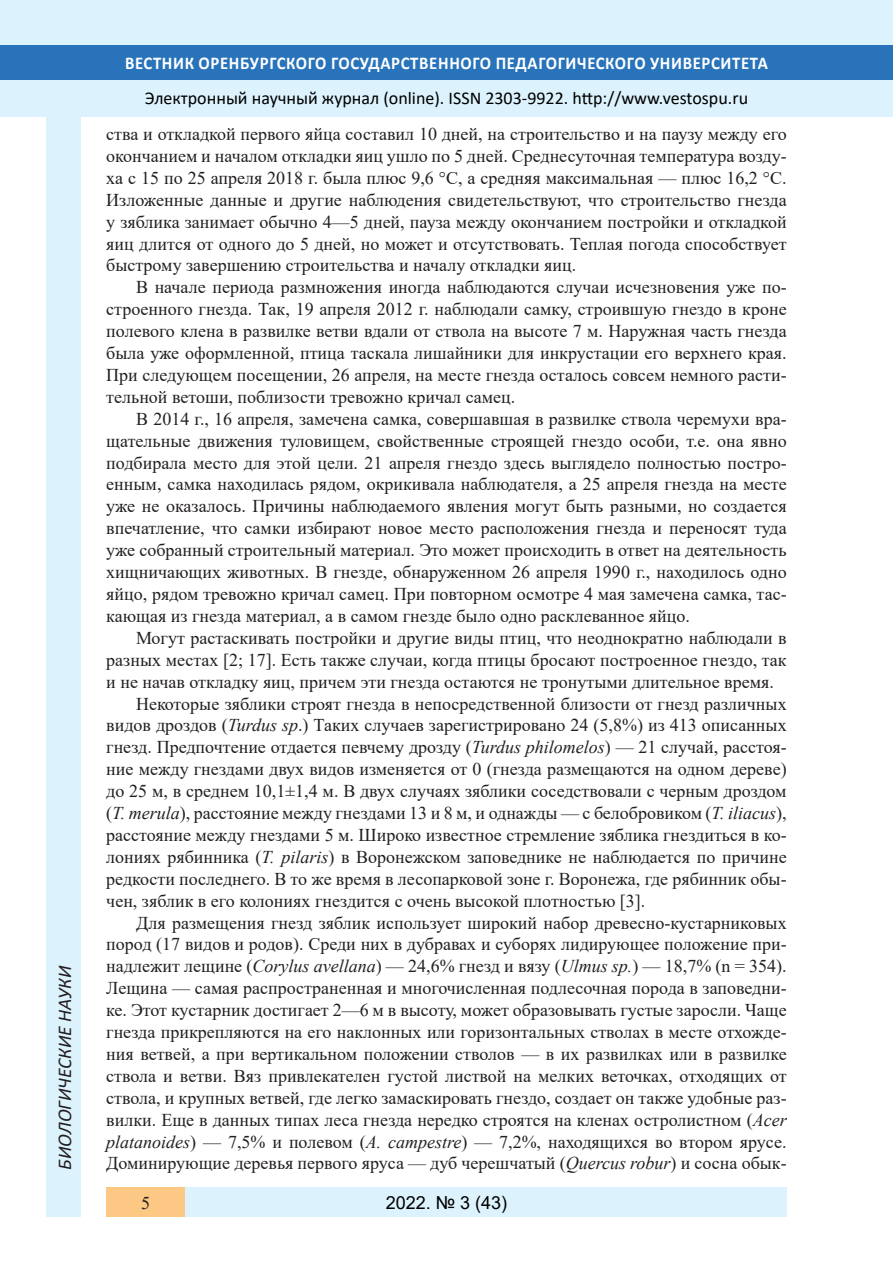
<style>
.page{position:relative;width:893px;height:1263px;background:#fff}
.page>*{position:absolute;margin:0;border:0;box-sizing:border-box;transform-origin:0 0}
.t1{font:italic 19.5px "Calibri";color:#231f20}
.Стиль2{font:18px/21.9px "Times New Roman";color:#231f20;text-align:justify}
.t2{font:18px "Calibri";color:#000}
.t3{font:700 18px "Calibri";letter-spacing:.04em;color:#fff;scale:.93 1}
.t4{font:18px "Arial";color:#000}
.s1{font-style:italic}
</style>
<div class="page">
<div style="left:0;top:0;width:893px;height:116px;background:#dcf2fc"></div>
<div style="left:0;top:45px;width:893px;height:34px;background:#2873ba"></div>
<div style="left:47px;top:116px;width:34px;height:1101px;background:#dcf2fc"></div>
<div style="left:106px;top:1188px;width:681px;height:29px;background:#dcf2fc"></div>
<div style="left:106px;top:1188px;width:79px;height:29px;background:#fdc784"></div>
<p class="t1" style="left:51px;top:1170px;width:206px;rotate:-90deg">БИОЛОГИЧЕСКИЕ НАУКИ</p>
<p class="t3" style="left:125px;top:50px;width:693px">ВЕСТНИК ОРЕНБУРГСКОГО ГОСУДАРСТВЕННОГО ПЕДАГОГИЧЕСКОГО УНИВЕРСИТЕТА</p>
<p class="t2" style="left:145px;top:85px;width:605px">Электронный научный журнал (online). ISSN 2303-9922. http://www.vestospu.ru</p>
<p class="Стиль2" style="left:106px;top:122px;width:682px">ства и откладкой первого яйца составил 10 дней, на строительство и на паузу между его окончанием и началом откладки яиц ушло по 5 дней. Среднесуточная температура возду&shy;ха с 15 по 25 апреля 2018 г. была плюс 9,6 °C, а средняя максимальная — плюс 16,2 °C.<br>Изложенные данные и другие наблюдения свидетельствуют, что строительство гнезда у зяблика занимает обычно 4—5 дней, пауза между окончанием постройки и откладкой яиц длится от одного до 5 дней, но может и отсутствовать. Теплая погода способствует быстрому завершению строительства и началу откладки яиц.</p>
<p class="Стиль2" style="left:106px;top:276px;width:682px;text-indent:30px">В начале периода размножения иногда наблюдаются случаи исчезновения уже по&shy;строенного гнезда. Так, 19 апреля 2012 г. наблюдали самку, строившую гнездо в кроне полевого клена в развилке ветви вдали от ствола на высоте 7 м. Наружная часть гнезда была уже оформленной, птица таскала лишайники для инкрустации его верхнего края.<br>При следующем посещении, 26 апреля, на месте гнезда осталось совсем немного расти&shy;тельной ветоши, поблизости тревожно кричал самец.</p>
<p class="Стиль2" style="left:106px;top:407px;width:682px;text-indent:30px">В 2014 г., 16 апреля, замечена самка, совершавшая в развилке ствола черемухи вра&shy;щательные движения туловищем, свойственные строящей гнездо особи, т.е. она явно подбирала место для этой цели. 21 апреля гнездо здесь выглядело полностью постро&shy;енным, самка находилась рядом, окрикивала наблюдателя, а 25 апреля гнезда на месте уже не оказалось. Причины наблюдаемого явления могут быть разными, но создается впечатление, что самки избирают новое место расположения гнезда и переносят туда уже собранный строительный материал. Это может происходить в ответ на деятельность хищничающих животных. В гнезде, обнаруженном 26 апреля 1990 г., находилось одно яйцо, рядом тревожно кричал самец. При повторном осмотре 4 мая замечена самка, тас&shy;кающая из гнезда материал, а в самом гнезде было одно расклеванное яйцо.</p>
<p class="Стиль2" style="left:106px;top:626px;width:682px;text-indent:30px">Могут растаскивать постройки и другие виды птиц, что неоднократно наблюдали в разных местах [2; 17]. Есть также случаи, когда птицы бросают построенное гнездо, так и не начав откладку яиц, причем эти гнезда остаются не тронутыми длительное время.</p>
<p class="Стиль2" style="left:106px;top:692px;width:682px;text-indent:30px">Некоторые зяблики строят гнезда в непосредственной близости от гнезд различных видов дроздов (<span class="s1">Turdus sp</span>.) Таких случаев зарегистрировано 24 (5,8%) из 413 описанных гнезд. Предпочтение отдается певчему дрозду (<span class="s1">Turdus philomelos</span>) — 21 случай, расстоя&shy;ние между гнездами двух видов изменяется от 0 (гнезда размещаются на одном дереве) до 25 м, в среднем 10,1±1,4 м. В двух случаях зяблики соседствовали с черным дроздом (<span class="s1">T. merula</span>), расстояние между гнездами 13 и 8 м, и однажды — с белобровиком (<span class="s1">T. iliacus</span>), расстояние между гнездами 5 м. Широко известное стремление зяблика гнездиться в ко&shy;лониях рябинника (<span class="s1">T. pilaris</span>) в Воронежском заповеднике не наблюдается по причине редкости последнего. В то же время в лесопарковой зоне г. Воронежа, где рябинник обы&shy;чен, зяблик в его колониях гнездится с очень высокой плотностью [3].</p>
<p class="Стиль2" style="left:106px;top:911px;width:682px;text-indent:30px">Для размещения гнезд зяблик использует широкий набор древесно-кустарниковых пород (17 видов и родов). Среди них в дубравах и суборях лидирующее положение при&shy;надлежит лещине (<span class="s1">Corylus avellana</span>) — 24,6% гнезд и вязу (<span class="s1">Ulmus sp.</span>) — 18,7% (n = 354).<br>Лещина — самая распространенная и многочисленная подлесочная порода в заповедни&shy;ке. Этот кустарник достигает 2—6 м в высоту, может образовывать густые заросли. Чаще гнезда прикрепляются на его наклонных или горизонтальных стволах в месте отхожде&shy;ния ветвей, а при вертикальном положении стволов — в их развилках или в развилке ствола и ветви. Вяз привлекателен густой листвой на мелких веточках, отходящих от ствола, и крупных ветвей, где легко замаскировать гнездо, создает он также удобные раз&shy;вилки. Еще в данных типах леса гнезда нередко строятся на кленах остролистном (<span class="s1">Acer platanoides</span>) — 7,5% и полевом (<span class="s1">A. campestre</span>) — 7,2%, находящихся во втором ярусе.<br>Доминирующие деревья первого яруса — дуб черешчатый (<span class="s1">Quercus robur</span>) и сосна обык-</p>
<p class="Стиль2" style="left:141px;top:1191px;width:10px">5</p>
<p class="t4" style="left:386px;top:1190px;width:123px">2022. № 3 (43)</p>
</div>
